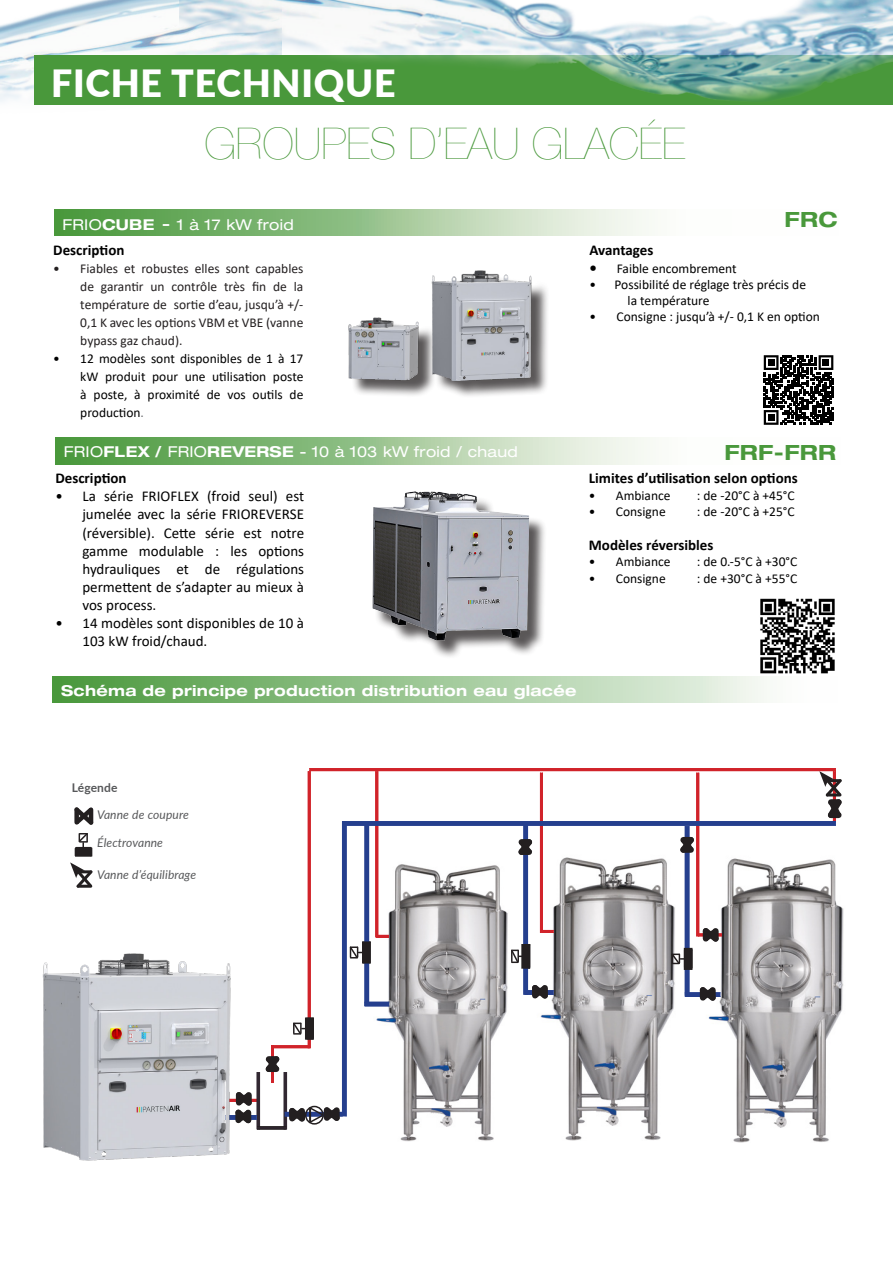
<style>
.page{position:relative;width:893px;height:1263px;background:#fff}
.page>*{position:absolute;margin:0;border:0;box-sizing:border-box;transform-origin:0 0}
.t1{font:200 43.5px "Helvetica Neue";color:#49983b}
.t2{font:900 37.5px "Lato";letter-spacing:.02em;color:#fff}
.BandeauTexte{font:700 expanded 21px "Helvetica Neue";letter-spacing:.02em;color:#49983b}
.t3{font:15px/18px "Calibri";color:#000;text-align:justify}
.t4{font:700 15px "Calibri";color:#000}
.t5{font:expanded 15px "Helvetica Neue";letter-spacing:.02em;color:#fff}
.t6{font:700 expanded 15px "Helvetica Neue";letter-spacing:.02em;color:#fff}
.t7{font:13.5px/18px "Calibri";color:#000;text-align:justify}
.t8{font:13.5px/18px "Calibri";color:#231f20;text-align:justify}
.Normale{font:italic 12px "Lato";letter-spacing:.01em;color:#57585a}
.Normale-2{font:700 12px "Lato";letter-spacing:.01em;color:#57585a}
.s1{font-weight:700}
.s2{font-size:18px}
.s3{color:#6c6d70}
.s4{font-weight:700;font-size:15px}
</style>
<div class="page">
<img style="left:0;top:0;width:179px;height:102px">
<div style="left:34px;top:55px;width:859px;height:50px;background:#49983b"></div>
<img style="left:179px;top:0;width:714px;height:101px">
<svg style="left:54px;top:209px;width:598px;height:27px;background:#9ac491"></svg>
<img style="left:348px;top:270px;width:199px;height:126px">
<svg style="left:55px;top:438px;width:598px;height:26px;background:#9ac491"></svg>
<div style="left:375px;top:494px;width:172px;height:165px;background:#231f20;opacity:.75"></div>
<img style="left:372px;top:491px;width:161px;height:156px">
<svg style="left:764px;top:355px;width:69px;height:70px"></svg>
<div style="left:768px;top:359px;width:6px;height:7px;background:#000"></div>
<div style="left:823px;top:359px;width:6px;height:7px;background:#000"></div>
<div style="left:768px;top:414px;width:6px;height:7px;background:#000"></div>
<img style="left:760px;top:598px;width:75px;height:76px">
<div style="left:53px;top:676px;width:785px;height:27px;background:linear-gradient(to right,#479739,#fff)"></div>
<img style="left:683px;top:847px;width:161px;height:296px">
<img style="left:528px;top:846px;width:147px;height:295px">
<img style="left:346px;top:852px;width:162px;height:289px">
<hr style="left:308px;top:771px;width:3px;height:277px;background:#d1232a">
<hr style="left:271px;top:1045px;width:39px;height:3px;background:#d1232a">
<hr style="left:271px;top:1045px;width:3px;height:38px;background:#d1232a">
<hr style="left:540px;top:773px;width:3px;height:160px;background:#d1232a">
<hr style="left:696px;top:773px;width:3px;height:163px;background:#d1232a">
<hr style="left:375px;top:771px;width:3px;height:166px;background:#d1232a">
<svg style="left:376px;top:935px;width:13px;height:3px"></svg>
<svg style="left:543px;top:930px;width:11px;height:3px"></svg>
<hr style="left:284px;top:1072px;width:3px;height:57px;background:#312731">
<svg style="left:349px;top:941px;width:13px;height:22px"></svg>
<hr style="left:257px;top:1072px;width:3px;height:57px;background:#312731">
<svg style="left:511px;top:949px;width:10px;height:15px"></svg>
<svg style="left:74px;top:807px;width:20px;height:49px"></svg>
<svg style="left:70px;top:862px;width:23px;height:26px"></svg>
<hr style="left:685px;top:826px;width:4px;height:170px;background:#253f8e">
<hr style="left:689px;top:826px;width:1px;height:170px;background:#253f8e">
<svg style="left:293px;top:1022px;width:12px;height:13px"></svg>
<div style="left:685px;top:992px;width:35px;height:5px;background:#253f8e"></div>
<hr style="left:365px;top:824px;width:4px;height:182px;background:#253f8e">
<div style="left:523px;top:824px;width:5px;height:171px;background:#253f8e"></div>
<svg style="left:260px;top:1056px;width:24px;height:22px"></svg>
<svg style="left:518px;top:833px;width:20px;height:28px"></svg>
<svg style="left:528px;top:979px;width:26px;height:25px"></svg>
<svg style="left:694px;top:982px;width:27px;height:24px"></svg>
<svg style="left:819px;top:771px;width:23px;height:50px"></svg>
<svg style="left:670px;top:922px;width:54px;height:47px"></svg>
<div style="left:363px;top:942px;width:7px;height:21px;background:#231f20"></div>
<div style="left:362px;top:941px;width:9px;height:22px;border:2px solid #231f20"></div>
<div style="left:522px;top:945px;width:7px;height:23px;background:#231f20"></div>
<div style="left:521px;top:944px;width:9px;height:25px;border:2px solid #231f20"></div>
<div style="left:684px;top:948px;width:8px;height:21px;background:#231f20"></div>
<div style="left:306px;top:1018px;width:7px;height:21px;background:#231f20"></div>
<div style="left:305px;top:1017px;width:9px;height:23px;border:2px solid #231f20"></div>
<div style="left:76px;top:848px;width:16px;height:8px;background:#231f20"></div>
<div style="left:342px;top:821px;width:5px;height:295px;background:#253f8e"></div>
<div style="left:342px;top:821px;width:494px;height:5px;background:#253f8e"></div>
<svg style="left:369px;top:1002px;width:20px;height:4px"></svg>
<svg style="left:680px;top:831px;width:17px;height:28px"></svg>
<hr style="left:309px;top:768px;width:527px;height:3px;background:#d1232a">
<svg style="left:241px;top:1086px;width:105px;height:44px"></svg>
<img style="left:42px;top:953px;width:199px;height:208px">
<p class="t2" style="left:51px;top:56px;width:346px">FICHE TECHNIQUE</p>
<p class="t1" style="left:204px;top:118px;width:483px">GROUPES D’EAU GLACÉE</p>
<p class="t5" style="left:63px;top:216px;width:233px">FRIO<span class="s1">CUBE</span> <span class="s2">-</span> 1 à 17 kW froid</p>
<p class="t4" style="left:53px;top:239px;width:73px">Description</p>
<p class="t8" style="left:80px;top:259px;width:225px;text-indent:-27px">• Fiables et robustes elles sont capables de garantir un contrôle très fin de la température de sortie d’eau, jusqu’à +/- 0,1 K avec les options VBM et VBE (vanne bypass gaz chaud).</p>
<p class="t7" style="left:80px;top:349px;width:225px;text-indent:-27px">• 12 modèles sont disponibles de 1 à 17 kW produit pour une utilisation poste à poste, à proximité de vos outils de production<span class="s3">.</span></p>
<p class="t5" style="left:64px;top:443px;width:455px">FRIO<span class="s1">FLEX /</span> FRIO<span class="s1">REVERSE</span> - 10 à 103 kW froid / chaud</p>
<p class="t4" style="left:55px;top:468px;width:73px">Description</p>
<p class="t3" style="left:82px;top:487px;width:223px;text-indent:-27px">• La série FRIOFLEX (froid seul) est jumelée avec la série FRIOREVERSE (réversible). Cette série est notre gamme modulable : les options hydrauliques et de régulations permettent de s’adapter au mieux à vos process.</p>
<p class="t3" style="left:82px;top:613px;width:223px;text-indent:-27px">• 14 modèles sont disponibles de 10 à<br>103 kW froid/chaud.</p>
<p class="BandeauTexte" style="left:785px;top:206px;width:54px">FRC</p>
<p class="t4" style="left:590px;top:239px;width:65px">Avantages</p>
<p class="t7" style="left:590px;top:259px;width:149px"><span class="s4">•</span> Faible encombrement</p>
<p class="t7" style="left:628px;top:276px;width:180px;line-height:16.2px;text-indent:-38px">• Possibilité de réglage très précis de la température</p>
<p class="t7" style="left:590px;top:307px;width:232px">• Consigne : jusqu’à +/- 0,1 K en option</p>
<p class="BandeauTexte" style="left:724px;top:439px;width:113px">FRF-FRR</p>
<p class="t4" style="left:589px;top:468px;width:210px">Limites d’utilisation selon options</p>
<p class="t7" style="left:589px;top:486px;width:83px">• Ambiance</p>
<p class="t7" style="left:697px;top:486px;width:99px">: de -20°C à +45°C</p>
<p class="t7" style="left:589px;top:502px;width:78px">• Consigne</p>
<p class="t7" style="left:697px;top:502px;width:99px">: de -20°C à +25°C</p>
<p class="t4" style="left:589px;top:534px;width:126px">Modèles réversibles</p>
<p class="t7" style="left:589px;top:552px;width:83px">• Ambiance</p>
<p class="t7" style="left:697px;top:552px;width:102px">: de 0.-5°C à +30°C</p>
<p class="t7" style="left:589px;top:569px;width:78px">• Consigne</p>
<p class="t7" style="left:697px;top:569px;width:102px">: de +30°C à +55°C</p>
<p class="t6" style="left:61px;top:681px;width:517px">Schéma de principe production distribution eau glacée</p>
<p class="Normale-2" style="left:72px;top:779px;width:47px">Légende</p>
<p class="Normale" style="left:97px;top:806px;width:93px">Vanne de coupure</p>
<p class="Normale" style="left:97px;top:834px;width:67px">Électrovanne</p>
<p class="Normale" style="left:97px;top:866px;width:100px">Vanne d’équilibrage</p>
</div>
